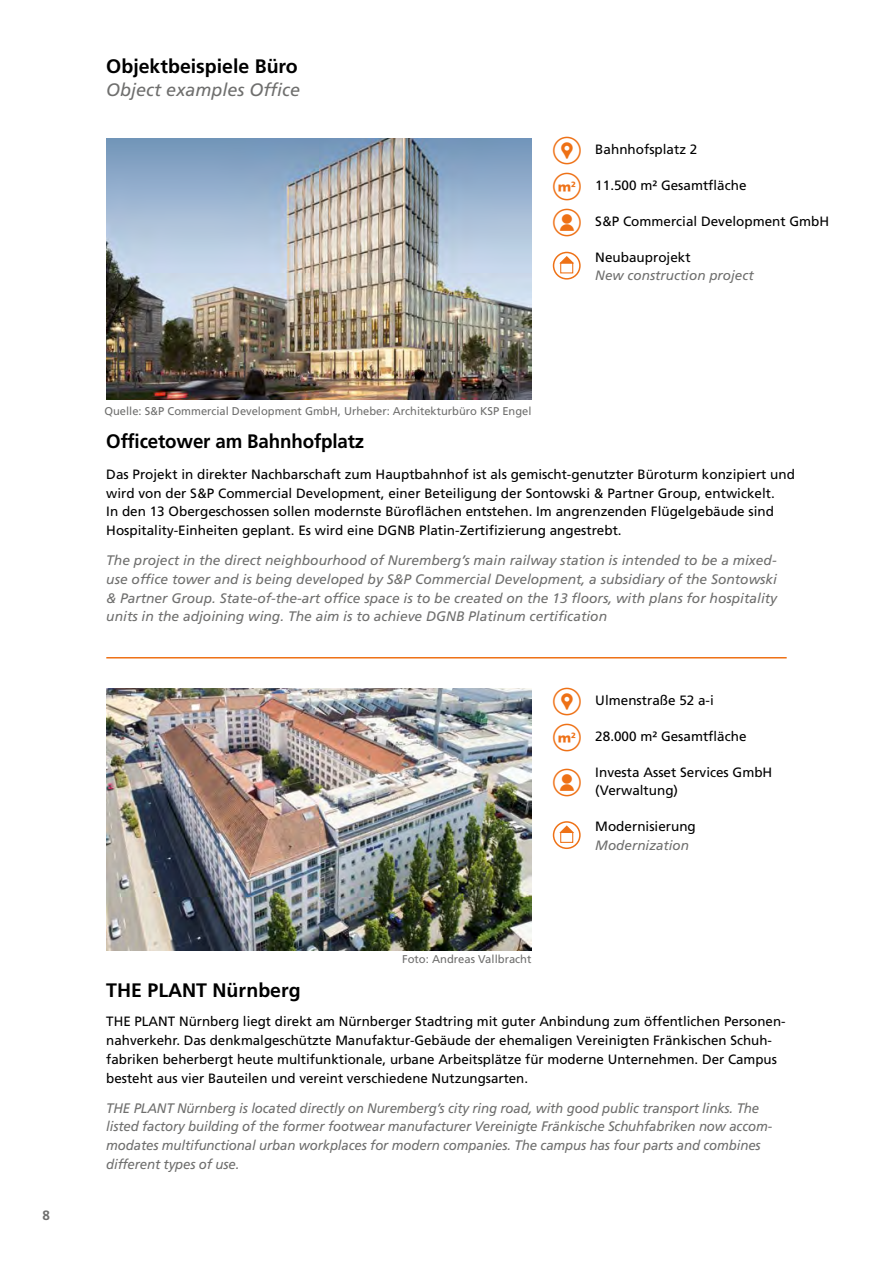
<style>
.page{position:relative;width:893px;height:1263px;background:#fff}
.page>*{position:absolute;margin:0;border:0;box-sizing:border-box;transform-origin:0 0}
.t1{font:700 19.5px "Frutiger LT Std";color:#000}
.t2{font:700 19.5px "Frutiger LT Std";color:#000;scale:.96 1}
.t3{font:italic 18px "Frutiger LT Std";color:#6f6f6e}
.t4{font:italic 13.8px/18.8px "Frutiger LT Std";letter-spacing:-.01em;color:#6f6f6e;text-align:justify}
.t5{font:italic 13.8px/18.8px "Frutiger LT Std";letter-spacing:-.01em;color:#6f6f6e;scale:.96 1}
.t6{font:13.5px/18.8px "Frutiger LT Std";color:#000}
.t7{font:italic 13.5px "Frutiger LT Std";color:#6f6f6e}
.t8{font:700 13.5px "Frutiger LT Std";color:#6f6f6e}
.t9{font:11.25px "Frutiger LT Std";color:#6f6f6e}
</style>
<div class="page">
<img style="left:106px;top:138px;width:425px;height:262px">
<div style="left:553px;top:252px;width:28px;height:28px;border:2px solid #ee7116;border-radius:50%"></div>
<div style="left:560px;top:262px;width:13px;height:11px;border:1px solid #ee7116"></div>
<svg style="left:559px;top:256px;width:15px;height:7px"></svg>
<hr style="left:106px;top:657px;width:681px;height:1px;background:#ee7116">
<img style="left:106px;top:689px;width:425px;height:261px">
<div style="left:553px;top:821px;width:28px;height:28px;border:2px solid #ee7116;border-radius:50%"></div>
<div style="left:560px;top:832px;width:13px;height:11px;border:1px solid #ee7116"></div>
<svg style="left:559px;top:825px;width:15px;height:8px"></svg>
<p class="t8" style="left:43px;top:1208px;width:9px">8</p>
<h1 class="t1" style="left:106px;top:55px;width:193px">Objektbeispiele Büro</h1>
<h2 class="t3" style="left:106px;top:79px;width:195px">Object examples Office</h2>
<p class="t9" style="left:104px;top:404px;width:429px">Quelle: S&amp;P Commercial Development GmbH, Urheber: Architekturbüro KSP Engel</p>
<p class="t6" style="left:595px;top:140px;width:104px">Bahnhofsplatz 2</p>
<p class="t6" style="left:595px;top:176px;width:153px">11.500 m² Gesamtfläche</p>
<p class="t6" style="left:595px;top:212px;width:235px">S&amp;P Commercial Development GmbH</p>
<p class="t6" style="left:595px;top:248px;width:97px">Neubauprojekt</p>
<p class="t7" style="left:595px;top:268px;width:160px">New construction project</p>
<h1 class="t2" style="left:106px;top:430px;width:270px">Officetower am Bahnhofplatz</h1>
<p class="t6" style="left:106px;top:465px;width:690px">Das Projekt in direkter Nachbarschaft zum Hauptbahnhof ist als gemischt-genutzter Büroturm konzipiert und wird von der S&amp;P Commercial Development, einer Beteiligung der Sontowski &amp; Partner Group, entwickelt.<br>In den 13 Obergeschossen sollen modernste Büroflächen entstehen. Im angrenzenden Flügelgebäude sind Hospitality-Einheiten geplant. Es wird eine DGNB Platin-Zertifizierung angestrebt.</p>
<p class="t4" style="left:106px;top:551px;width:672px">The project in the direct neighbourhood of Nuremberg’s main railway station is intended to be a mixed&shy;use office tower and is being developed by S&amp;P Commercial Development, a subsidiary of the Sontowski &amp; Partner Group. State-of-the-art office space is to be created on the 13 floors, with plans for hospitality units in the adjoining wing. The aim is to achieve DGNB Platinum certification</p>
<p class="t9" style="left:402px;top:952px;width:131px">Foto: Andreas Vallbracht</p>
<p class="t6" style="left:595px;top:691px;width:120px">Ulmenstraße 52 a-i</p>
<p class="t6" style="left:595px;top:727px;width:153px">28.000 m² Gesamtfläche</p>
<p class="t6" style="left:595px;top:762px;width:179px">Investa Asset Services GmbH (Verwaltung)</p>
<p class="t6" style="left:595px;top:817px;width:102px">Modernisierung</p>
<p class="t7" style="left:595px;top:837px;width:95px">Modernization</p>
<h1 class="t1" style="left:106px;top:979px;width:196px">THE PLANT Nürnberg</h1>
<p class="t6" style="left:106px;top:1012px;width:681px">THE PLANT Nürnberg liegt direkt am Nürnberger Stadtring mit guter Anbindung zum öffentlichen Personen&shy;nahverkehr. Das denkmalgeschützte Manufaktur-Gebäude der ehemaligen Vereinigten Fränkischen Schuh&shy;fabriken beherbergt heute multifunktionale, urbane Arbeitsplätze für moderne Unternehmen. Der Campus besteht aus vier Bauteilen und vereint verschiedene Nutzungsarten.</p>
<p class="t5" style="left:106px;top:1098px;width:695px">THE PLANT Nürnberg is located directly on Nuremberg’s city ring road, with good public transport links. The listed factory building of the former footwear manufacturer Vereinigte Fränkische Schuhfabriken now accom&shy;modates multifunctional urban workplaces for modern companies. The campus has four parts and combines different types of use.</p>
</div>
